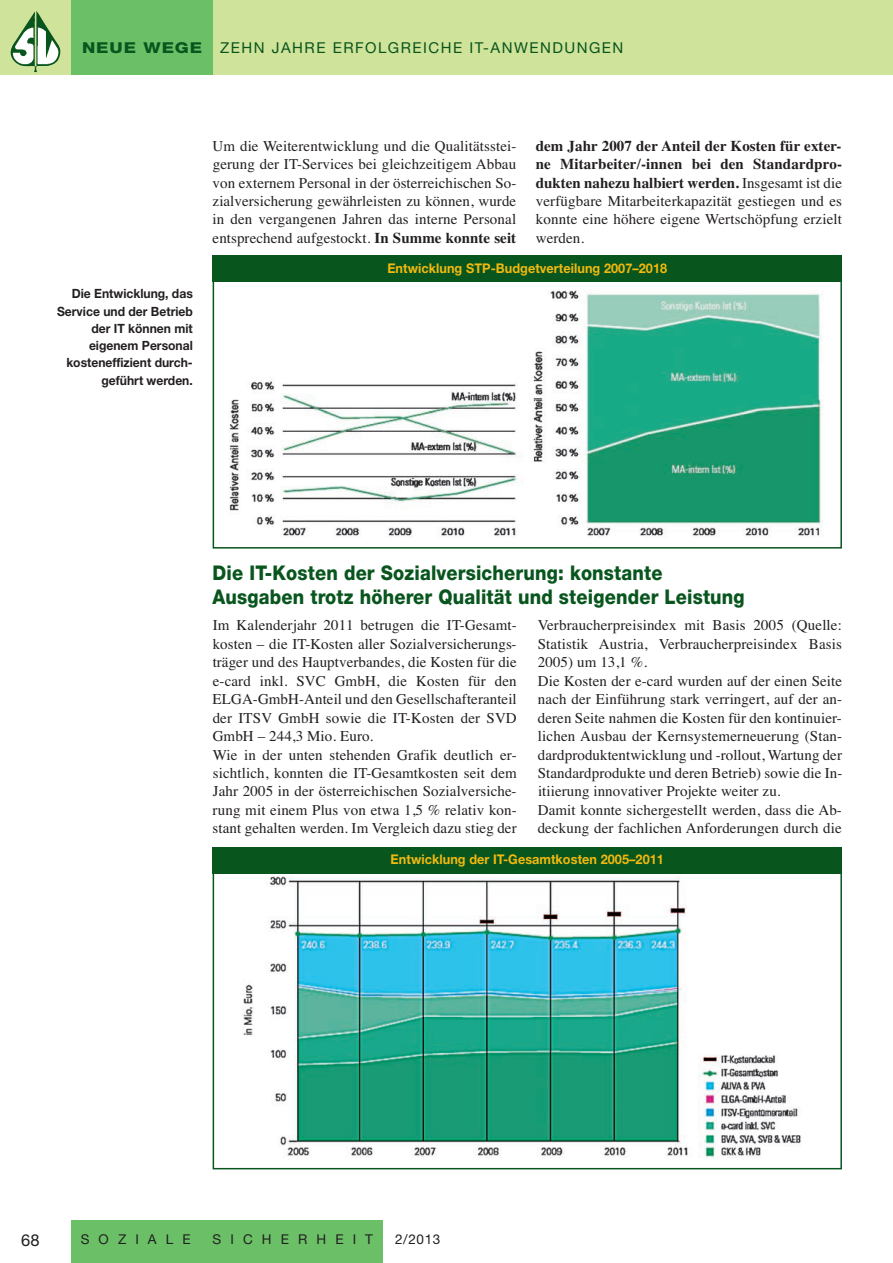
<style>
.page{position:relative;width:893px;height:1263px;background:#fff}
.page>*{position:absolute;margin:0;border:0;box-sizing:border-box;transform-origin:0 0}
.t1{font:800 20.25px/24px "Helvetica Neue";letter-spacing:.01em;color:#08551e;scale:.9 1}
.t2{font:16.5px "Helvetica Neue";color:#231f20}
.t3{font:15px/18.5px "Times";letter-spacing:.01em;color:#231f20;text-align:justify}
.t4{font:15px "Helvetica Neue";letter-spacing:.1em;color:#08551e}
.t5{font:13.5px "Helvetica Neue";letter-spacing:.675em;color:#231f20}
.t6{font:700 13.35px "Helvetica Neue";letter-spacing:.005em;color:#f2b90f;scale:.95 1}
.t7{font:700 12.75px/17.2px "Helvetica Neue";color:#231f20;text-align:right;scale:.95 1}
.s1{font-weight:800}
.s2{font-weight:700}
</style>
<div class="page">
<div style="left:0;top:0;width:893px;height:74px;background:#d0e39a"></div>
<div style="left:71px;top:0;width:142px;height:74px;background:#6bc067"></div>
<img style="left:11px;top:11px;width:49px;height:61px">
<div style="left:71px;top:1220px;width:312px;height:43px;background:#6bc067"></div>
<img style="left:229px;top:290px;width:594px;height:248px">
<img style="left:226px;top:873px;width:595px;height:285px">
<div style="left:213px;top:256px;width:629px;height:26px;background:#08551e"></div>
<div style="left:213px;top:847px;width:629px;height:26px;background:#08551e"></div>
<p class="t4" style="left:82px;top:43px;width:543px"><span class="s1">NEUE WEGE</span> ZEHN JAHRE ERFOLGREICHE IT-ANWENDUNGEN</p>
<p class="t3" style="left:213px;top:136px;width:305px">Um die Weiterentwicklung und die Qualitätsstei&shy;gerung der IT-Services bei gleichzeitigem Abbau von externem Personal in der österreichischen So&shy;zialversicherung gewährleisten zu können, wurde in den vergangenen Jahren das interne Personal entsprechend aufgestockt. <span class="s2">In Summe konnte seit</span></p>
<p class="t3" style="left:536px;top:136px;width:308px"><span class="s2">dem Jahr 2007 der Anteil der Kosten für exter&shy;ne Mitarbeiter/-innen bei den Standardpro&shy;dukten nahezu halbiert werden.</span> Insgesamt ist die verfügbare Mitarbeiterkapazität gestiegen und es konnte eine höhere eigene Wertschöpfung erzielt werden.</p>
<p class="t7" style="left:57px;top:286px;width:144px">Die Entwicklung, das<br>Service und der Betrieb der IT können mit eigenem Personal kosteneffizient durch&shy;geführt werden.</p>
<p class="t6" style="left:387px;top:263px;width:296px">Entwicklung STP-Budgetverteilung 2007–2018</p>
<h1 class="t1" style="left:213px;top:562px;width:593px">Die IT-Kosten der Sozialversicherung: konstante<br>Ausgaben trotz höherer Qualität und steigender Leistung</h1>
<p class="t3" style="left:213px;top:616px;width:306px;text-align:left">Im Kalenderjahr 2011 betrugen die IT-Gesamt&shy;kosten – die IT-Kosten aller Sozialversicherungs&shy;träger und des Hauptverbandes, die Kosten für die e-card inkl. SVC GmbH, die Kosten für den ELGA-GmbH-Anteil und den Gesellschafteranteil der ITSV GmbH sowie die IT-Kosten der SVD GmbH – 244,3 Mio. Euro.<br>Wie in der unten stehenden Grafik deutlich er&shy;sichtlich, konnten die IT-Gesamtkosten seit dem Jahr 2005 in der österreichischen Sozialversiche&shy;rung mit einem Plus von etwa 1,5 % relativ kon&shy;stant gehalten werden. Im Vergleich dazu stieg der</p>
<p class="t3" style="left:538px;top:616px;width:306px;text-align:left">Verbraucherpreisindex mit Basis 2005 (Quelle:<br>Statistik Austria, Verbraucherpreisindex Basis 2005) um 13,1 %.<br>Die Kosten der e-card wurden auf der einen Seite nach der Einführung stark verringert, auf der an&shy;deren Seite nahmen die Kosten für den kontinuier&shy;lichen Ausbau der Kernsystemerneuerung (Stan&shy;dardproduktentwicklung und -rollout, Wartung der Standardprodukte und deren Betrieb) sowie die In&shy;itiierung innovativer Projekte weiter zu.<br>Damit konnte sichergestellt werden, dass die Ab&shy;deckung der fachlichen Anforderungen durch die</p>
<p class="t6" style="left:391px;top:854px;width:289px">Entwicklung der IT-Gesamtkosten 2005–2011</p>
<p class="t2" style="left:21px;top:1234px;width:20px">68</p>
<p class="t5" style="left:81px;top:1234px;width:111px">SOZIALE</p>
<p class="t5" style="left:213px;top:1234px;width:162px">SICHERHEIT</p>
<p class="t5" style="left:395px;top:1234px;width:47px">2/2013</p>
</div>
